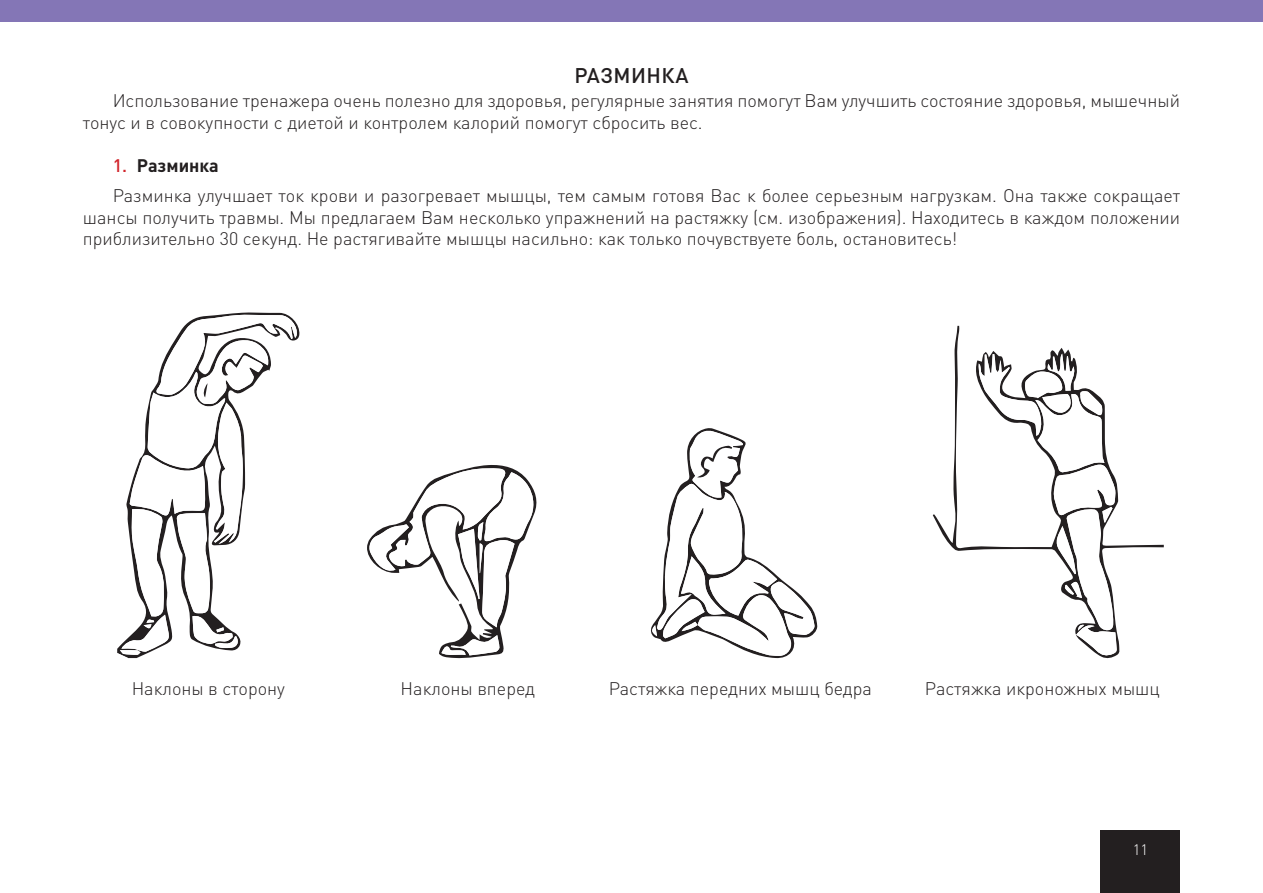
<style>
.page{position:relative;width:1263px;height:893px;background:#fff}
.page>*{position:absolute;margin:0;border:0;box-sizing:border-box;transform-origin:0 0}
.t1{font:500 21px "DIN Pro";letter-spacing:.02em;color:#231f20}
.t2{font:300 18px/21.6px "DIN Pro";color:#231f20}
.t3{font:300 15px "DIN Pro";color:#fff}
.s1{font-weight:500;color:#d1232a}
.s2{font-weight:700}
</style>
<div class="page">
<div style="left:0;top:0;width:1263px;height:21px;background:#8476b6"></div>
<div style="left:1101px;top:831px;width:79px;height:62px;background:#231f20"></div>
<svg style="left:117px;top:314px;width:181px;height:344px"></svg>
<svg style="left:367px;top:465px;width:170px;height:194px"></svg>
<svg style="left:650px;top:428px;width:167px;height:231px"></svg>
<svg style="left:933px;top:326px;width:231px;height:333px"></svg>
<svg style="left:978px;top:354px;width:139px;height:302px"></svg>
<p class="t1" style="left:574px;top:58px;width:116px">РАЗМИНКА</p>
<p class="t2" style="left:83px;top:88px;width:1099px;text-indent:30px">Использование тренажера очень полезно для здоровья, регулярные занятия помогут Вам улучшить состояние здоровья, мышечный тонус и в совокупности с диетой и контролем калорий помогут сбросить вес.</p>
<p class="t2" style="left:113px;top:149px;width:1069px;line-height:30.2px"><span class="s1">1.</span> <span class="s2">Разминка<br></span>Разминка улучшает ток крови и разогревает мышцы, тем самым готовя Вас к более серьезным нагрузкам. Она также сокращает</p>
<p class="t2" style="left:83px;top:205px;width:1099px">шансы получить травмы. Мы предлагаем Вам несколько упражнений на растяжку (см. изображения). Находитесь в каждом положении приблизительно 30 секунд. Не растягивайте мышцы насильно: как только почувствуете боль, остановитесь!</p>
<p class="t2" style="left:132px;top:676px;width:155px">Наклоны в сторону</p>
<p class="t2" style="left:401px;top:676px;width:136px">Наклоны вперед</p>
<p class="t2" style="left:609px;top:676px;width:265px">Растяжка передних мышц бедра</p>
<p class="t2" style="left:925px;top:676px;width:236px">Растяжка икроножных мышц</p>
<p class="t3" style="left:1133px;top:838px;width:17px">11</p>
</div>
